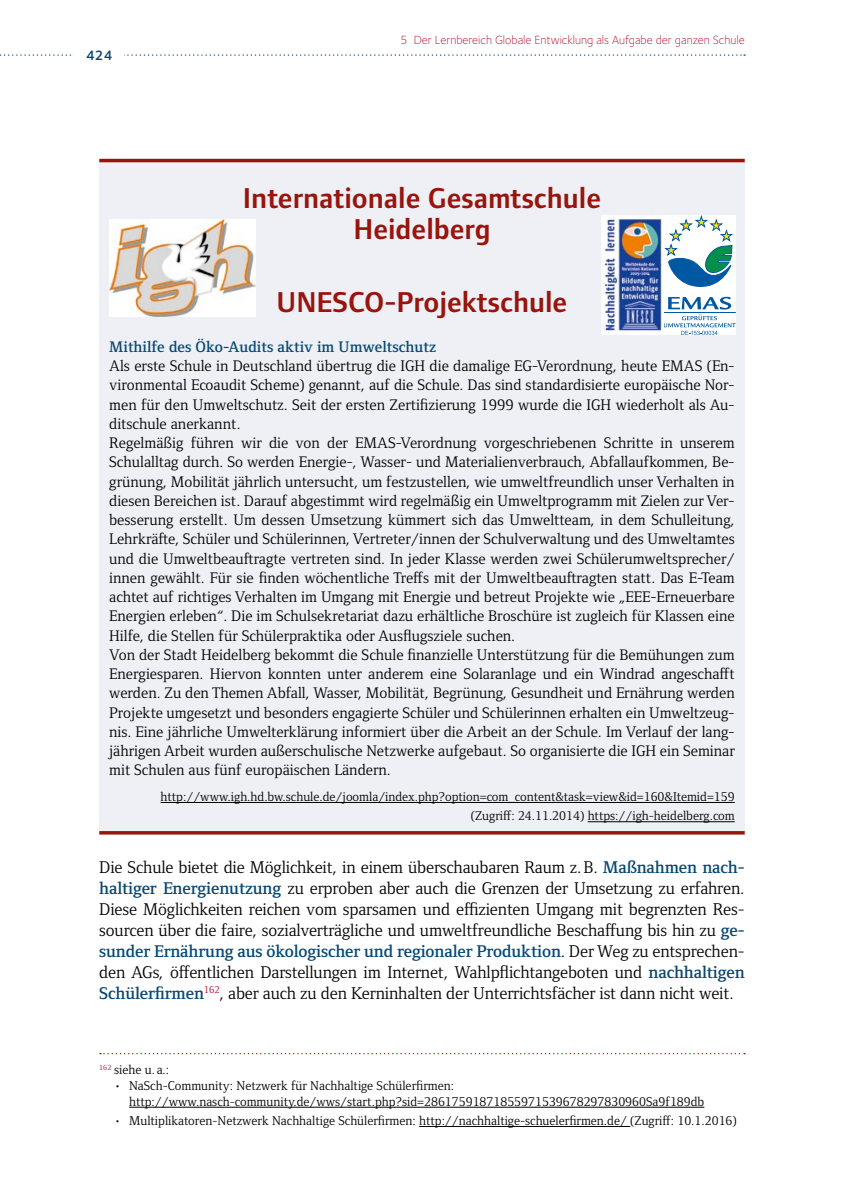
<style>
.page{position:relative;width:844px;height:1191px;background:#fff}
.page>*{position:absolute;margin:0;border:0;box-sizing:border-box;transform-origin:0 0}
._20_2_BOX{font:600 29.75px/31.5px "Foundry Form Sans";color:#98140c;text-align:center}
._10_1_Flie_text_Abstand_nach{font:17.5px/21px "Foundry Form Serif";letter-spacing:-.01em;color:#000;text-align:justify}
._21_0_BOX_Flie_text{font:15.75px/19.2px "Foundry Form Serif";color:#000;text-align:justify}
._21_0_BOX_Flie_text-2{font:600 15.75px "Foundry Form Serif";color:#084771}
.t1{font:600 14px "Foundry Sterling";color:#084771}
._24_1_BOX_Autor_Quelle_klein_rechts{font:13.12px/15.8px "Foundry Form Serif";color:#000}
._24_2_BOX_Autor_Quelle_klein_rechts_Abst_{font:13.12px "Foundry Form Serif";color:#000}
._40_2_Fu_notentext{font:13.12px "Foundry Form Serif";color:#000}
.t2{font:300 12.25px "Foundry Sterling";color:#b8082c}
.s1{font-weight:600;color:#084771}
</style>
<div class="page">
<svg style="left:0;top:54px;width:744px;height:2px"></svg>
<div style="left:74px;top:44px;width:50px;height:19px;background:#fff"></div>
<div style="left:99px;top:160px;width:645px;height:673px;background:#eef0f5"></div>
<hr style="left:99px;top:159px;width:645px;height:3px;background:#98140c">
<hr style="left:99px;top:831px;width:645px;height:3px;background:#98140c">
<hr style="left:160px;top:802px;width:574px;height:1px;background:#000">
<hr style="left:587px;top:821px;width:147px;height:1px;background:#000">
<svg style="left:100px;top:1053px;width:644px;height:1px"></svg>
<hr style="left:129px;top:1106px;width:575px;height:1px;background:#000">
<hr style="left:419px;top:1126px;width:211px;height:1px;background:#000">
<img style="left:109px;top:219px;width:146px;height:97px">
<div style="left:663px;top:216px;width:72px;height:119px;background:#fff"></div>
<svg style="left:664px;top:216px;width:68px;height:71px"></svg>
<svg style="left:664px;top:297px;width:71px;height:38px"></svg>
<img style="left:601px;top:216px;width:62px;height:119px">
<p class="t1" style="left:86px;top:47px;width:28px">424</p>
<p class="t2" style="left:400px;top:32px;width:345px">5 Der Lernbereich Globale Entwicklung als Aufgabe der ganzen Schule</p>
<h3 class="_20_2_BOX" style="left:243px;top:182px;width:359px">Internationale Gesamtschule<br>Heidelberg</h3>
<h3 class="_20_2_BOX" style="left:276px;top:286px;width:292px">UNESCO-Projektschule</h3>
<p class="_21_0_BOX_Flie_text-2" style="left:109px;top:338px;width:328px">Mithilfe des Öko-Audits aktiv im Umweltschutz</p>
<p class="_21_0_BOX_Flie_text" style="left:109px;top:356px;width:627px">Als erste Schule in Deutschland übertrug die IGH die damalige EG-Verordnung, heute EMAS (En&shy;vironmental Ecoaudit Scheme) genannt, auf die Schule. Das sind standardisierte europäische Nor&shy;men für den Umweltschutz. Seit der ersten Zertifizierung 1999 wurde die IGH wiederholt als Au&shy;ditschule anerkannt.</p>
<p class="_21_0_BOX_Flie_text" style="left:109px;top:433px;width:627px">Regelmäßig führen wir die von der EMAS-Verordnung vorgeschriebenen Schritte in unserem Schulalltag durch. So werden Energie-, Wasser- und Materialienverbrauch, Abfallaufkommen, Be&shy;grünung, Mobilität jährlich untersucht, um festzustellen, wie umweltfreundlich unser Verhalten in diesen Bereichen ist. Darauf abgestimmt wird regelmäßig ein Umweltprogramm mit Zielen zur Ver&shy;besserung erstellt. Um dessen Umsetzung kümmert sich das Umweltteam, in dem Schulleitung, Lehrkräfte, Schüler und Schülerinnen, Vertreter/innen der Schulverwaltung und des Umweltamtes und die Umweltbeauftragte vertreten sind. In jeder Klasse werden zwei Schülerumweltsprecher/ innen gewählt. Für sie finden wöchentliche Treffs mit der Umweltbeauftragten statt. Das E-Team achtet auf richtiges Verhalten im Umgang mit Energie und betreut Projekte wie „EEE-Erneuerbare Energien erleben“. Die im Schulsekretariat dazu erhältliche Broschüre ist zugleich für Klassen eine Hilfe, die Stellen für Schülerpraktika oder Ausflugsziele suchen.</p>
<p class="_21_0_BOX_Flie_text" style="left:109px;top:645px;width:627px">Von der Stadt Heidelberg bekommt die Schule finanzielle Unterstützung für die Bemühungen zum Energiesparen. Hiervon konnten unter anderem eine Solaranlage und ein Windrad angeschafft werden. Zu den Themen Abfall, Wasser, Mobilität, Begrünung, Gesundheit und Ernährung werden Projekte umgesetzt und besonders engagierte Schüler und Schülerinnen erhalten ein Umweltzeug&shy;nis. Eine jährliche Umwelterklärung informiert über die Arbeit an der Schule. Im Verlauf der lang&shy;jährigen Arbeit wurden außerschulische Netzwerke aufgebaut. So organisierte die IGH ein Seminar mit Schulen aus fünf europäischen Ländern.</p>
<p class="_24_1_BOX_Autor_Quelle_klein_rechts" style="left:160px;top:789px;width:575px">http://www.igh.hd.bw.schule.de/joomla/index.php?option=com_content&amp;task=view&amp;id=160&amp;Itemid=159</p>
<p class="_24_2_BOX_Autor_Quelle_klein_rechts_Abst_" style="left:470px;top:809px;width:265px">(Zugriff: 24.11.2014) https://igh-heidelberg.com</p>
<p class="_10_1_Flie_text_Abstand_nach" style="left:99px;top:856px;width:646px">Die Schule bietet die Möglichkeit, in einem überschaubaren Raum z.B. <span class="s1">Maßnahmen nach&shy;haltiger Energienutzung</span> zu erproben aber auch die Grenzen der Umsetzung zu erfahren.<br>Diese Möglichkeiten reichen vom sparsamen und effizienten Umgang mit begrenzten Res&shy;sourcen über die faire, sozialverträgliche und umweltfreundliche Beschaffung bis hin zu <span class="s1">ge&shy;sunder Ernährung aus ökologischer und regionaler Produktion</span>. Der Weg zu entsprechen&shy;den AGs, öffentlichen Darstellungen im Internet, Wahlpflichtangeboten und <span class="s1">nachhaltigen Schülerfirmen</span><sup>162</sup>, aber auch zu den Kerninhalten der Unterrichtsfächer ist dann nicht weit.</p>
<p class="_40_2_Fu_notentext" style="left:99px;top:1062px;width:71px"><sup>162</sup> siehe u. a.:</p>
<p class="_24_1_BOX_Autor_Quelle_klein_rechts" style="left:129px;top:1078px;width:576px;text-indent:-15px">• NaSch-Community: Netzwerk für Nachhaltige Schülerfirmen: http://www.nasch-community.de/wws/start.php?sid=28617591871855971539678297830960Sa9f189db</p>
<p class="_24_1_BOX_Autor_Quelle_klein_rechts" style="left:114px;top:1113px;width:624px">• Multiplikatoren-Netzwerk Nachhaltige Schülerfirmen: http://nachhaltige-schuelerfirmen.de/ (Zugriff: 10.1.2016)</p>
</div>
